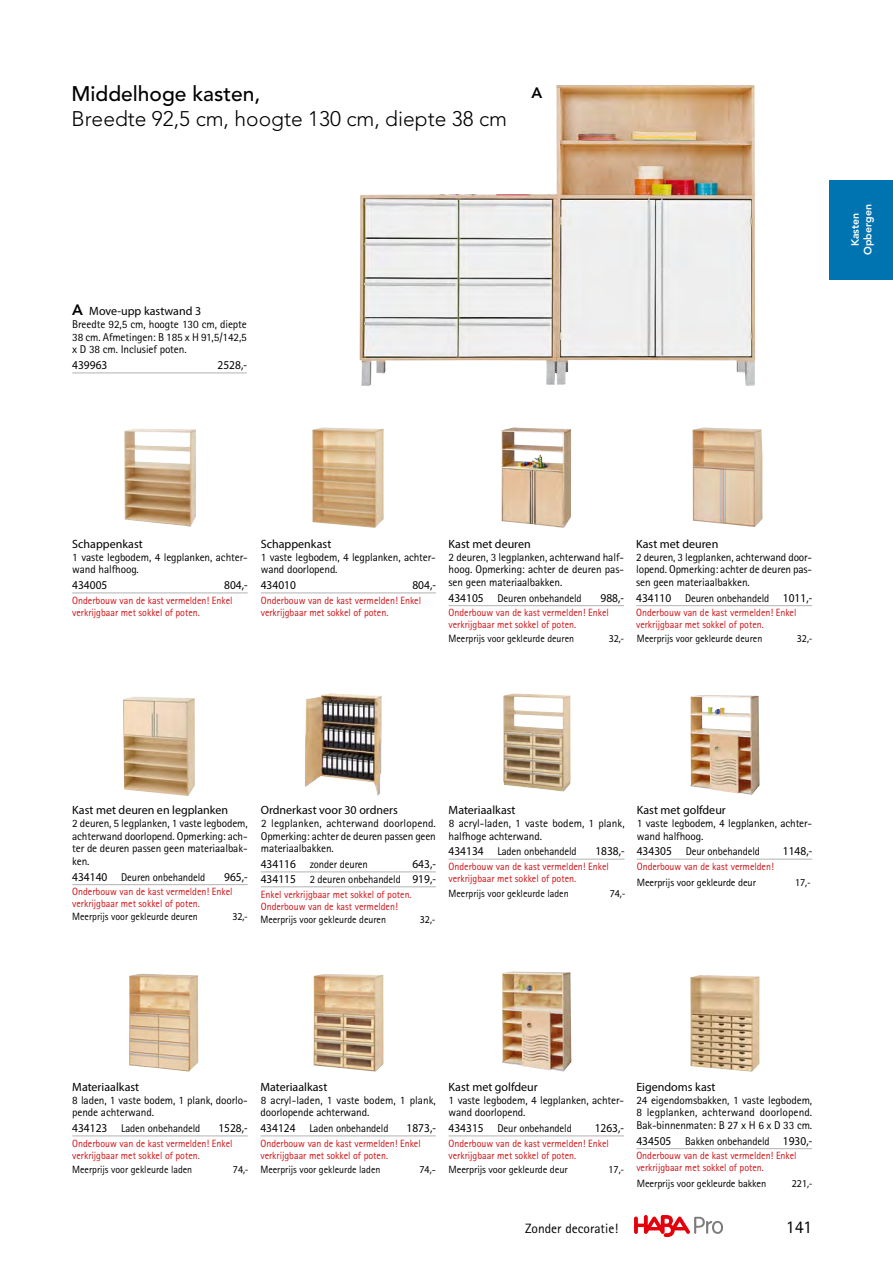
<style>
.page{position:relative;width:893px;height:1263px;background:#fff}
.page>*{position:absolute;margin:0;border:0;box-sizing:border-box;transform-origin:0 0}
.t1{font:300 21px "Avenir LT";color:#000}
.t2{font:500 21px "Avenir LT";color:#000}
.t3{font:18px "Agfa Rotis Sans Serif";color:#000}
.t4{font:800 15px "Avenir LT";color:#000}
.t5{font:13.5px "Agfa Rotis Sans Serif";color:#000}
.t6{font:12px "Myriad Pro";color:#000}
.t7{font:12px "Myriad Pro";color:#000;scale:.95 1}
.t8{font:11.25px/12.8px "Agfa Rotis Sans Serif";letter-spacing:-.01em;color:#000}
.t9{font:11.25px "Agfa Rotis Sans Serif";letter-spacing:-.01em;color:#000;scale:.95 1}
.t10{font:10.5px/12px "Agfa Rotis Sans Serif";color:#cd1013;scale:.95 1}
.t11{font:10.5px "Agfa Rotis Sans Serif";color:#000;scale:.95 1}
.t12{font:10.5px "Agfa Rotis Sans Serif";color:#000}
.t13{font:10.5px "Myriad Pro";color:#000;scale:.95 1}
.t14{font:800 10.5px/12.6px "Avenir LT";color:#fff;text-align:center}
.s1{font-family:"Avenir LT";font-weight:800;font-size:15px}
.s2{font-family:"Myriad Pro";font-size:12px}
.s3{font-family:"Myriad Pro"}
</style>
<div class="page">
<div style="left:829px;top:180px;width:64px;height:100px;background:#0074b0"></div>
<svg style="left:634px;top:1215px;width:89px;height:22px"></svg>
<img style="left:360px;top:85px;width:395px;height:301px">
<img style="left:124px;top:429px;width:72px;height:97px">
<img style="left:312px;top:429px;width:72px;height:99px">
<img style="left:502px;top:427px;width:69px;height:101px">
<img style="left:692px;top:427px;width:71px;height:100px">
<img style="left:690px;top:975px;width:69px;height:96px">
<img style="left:129px;top:974px;width:69px;height:97px">
<img style="left:314px;top:974px;width:70px;height:97px">
<img style="left:502px;top:971px;width:69px;height:100px">
<img style="left:503px;top:694px;width:68px;height:98px">
<img style="left:690px;top:695px;width:70px;height:100px">
<img style="left:123px;top:696px;width:72px;height:100px">
<img style="left:305px;top:693px;width:77px;height:103px">
<hr style="left:637px;top:859px;width:175px;height:1px;background:#b1b2b3">
<hr style="left:449px;top:859px;width:176px;height:1px;background:#b1b2b3">
<hr style="left:261px;top:871px;width:175px;height:1px;background:#b1b2b3">
<hr style="left:261px;top:886px;width:175px;height:1px;background:#b1b2b3">
<hr style="left:72px;top:884px;width:176px;height:1px;background:#b1b2b3">
<hr style="left:636px;top:1148px;width:176px;height:1px;background:#b1b2b3">
<hr style="left:449px;top:1135px;width:175px;height:1px;background:#b1b2b3">
<hr style="left:260px;top:1135px;width:176px;height:1px;background:#b1b2b3">
<hr style="left:72px;top:1135px;width:176px;height:1px;background:#b1b2b3">
<hr style="left:636px;top:605px;width:176px;height:1px;background:#b1b2b3">
<hr style="left:449px;top:605px;width:175px;height:1px;background:#b1b2b3">
<hr style="left:261px;top:592px;width:175px;height:1px;background:#b1b2b3">
<hr style="left:72px;top:592px;width:176px;height:1px;background:#b1b2b3">
<hr style="left:72px;top:372px;width:175px;height:1px;background:#b1b2b3">
<h1 class="t2" style="left:71px;top:82px;width:191px">Middelhoge kasten,</h1>
<h1 class="t1" style="left:71px;top:107px;width:437px">Breedte 92,5 cm, hoogte 130 cm, diepte 38 cm</h1>
<h3 class="t4" style="left:531px;top:84px;width:12px">A</h3>
<p class="t6" style="left:72px;top:304px;width:130px"><span class="s1">A</span> Move-upp kastwand 3</p>
<p class="t8" style="left:72px;top:318px;width:176px;text-align:justify">Breedte 92,5 cm, hoogte 130 cm, diepte 38 cm. Afmetingen: B 185 x H 91,5/142,5 x D 38 cm. Inclusief poten.</p>
<p class="t7" style="left:72px;top:358px;width:38px">439963</p>
<p class="t7" style="left:218px;top:358px;width:32px">2528,-</p>
<p class="t14" style="left:849px;top:255px;width:52px;rotate:-90deg">Kasten<br>Opbergen</p>
<p class="t6" style="left:72px;top:536px;width:72px">Schappenkast</p>
<p class="t8" style="left:72px;top:550px;width:177px">1 vaste legbodem, 4 legplanken, achter&shy;wand halfhoog.</p>
<p class="t7" style="left:72px;top:578px;width:38px">434005</p>
<p class="t7" style="left:224px;top:578px;width:26px">804,-</p>
<p class="t10" style="left:72px;top:594px;width:170px">Onderbouw van de kast vermelden! Enkel verkrijgbaar met sokkel of poten.</p>
<p class="t6" style="left:261px;top:536px;width:72px">Schappenkast</p>
<p class="t8" style="left:261px;top:550px;width:177px">1 vaste legbodem, 4 legplanken, achter&shy;wand doorlopend.</p>
<p class="t7" style="left:261px;top:578px;width:38px">434010</p>
<p class="t7" style="left:412px;top:578px;width:26px">804,-</p>
<p class="t10" style="left:261px;top:594px;width:170px">Onderbouw van de kast vermelden! Enkel verkrijgbaar met sokkel of poten.</p>
<p class="t6" style="left:449px;top:536px;width:84px">Kast met deuren</p>
<p class="t8" style="left:449px;top:550px;width:177px;text-align:justify">2 deuren, 3 legplanken, achterwand half&shy;hoog. Opmerking: achter de deuren pas&shy;sen geen materiaalbakken.</p>
<p class="t9" style="left:449px;top:591px;width:142px"><span class="s2">434105</span> Deuren onbehandeld</p>
<p class="t7" style="left:601px;top:590px;width:26px">988,-</p>
<p class="t10" style="left:449px;top:607px;width:170px">Onderbouw van de kast vermelden! Enkel verkrijgbaar met sokkel of poten.</p>
<p class="t6" style="left:636px;top:536px;width:84px">Kast met deuren</p>
<p class="t8" style="left:636px;top:550px;width:178px;text-align:justify">2 deuren, 3 legplanken, achterwand door&shy;lopend. Opmerking: achter de deuren pas&shy;sen geen materiaalbakken.</p>
<p class="t9" style="left:636px;top:591px;width:187px"><span class="s2">434110</span> Deuren onbehandeld <span class="s2">1011,-</span></p>
<p class="t10" style="left:636px;top:607px;width:170px">Onderbouw van de kast vermelden! Enkel verkrijgbaar met sokkel of poten.</p>
<p class="t11" style="left:449px;top:632px;width:134px">Meerprijs voor gekleurde deuren</p>
<p class="t11" style="left:609px;top:632px;width:163px"><span class="s3">32,-</span> Meerprijs voor gekleurde deuren</p>
<p class="t13" style="left:797px;top:632px;width:18px">32,-</p>
<p class="t6" style="left:72px;top:803px;width:157px">Kast met deuren en legplanken</p>
<p class="t8" style="left:72px;top:817px;width:177px;text-align:justify">2 deuren, 5 legplanken, 1 vaste legbodem, achterwand doorlopend. Opmerking: ach&shy;ter de deuren passen geen materiaalbak&shy;ken.</p>
<p class="t9" style="left:72px;top:870px;width:142px"><span class="s2">434140</span> Deuren onbehandeld</p>
<p class="t7" style="left:224px;top:869px;width:26px">965,-</p>
<p class="t10" style="left:72px;top:886px;width:170px">Onderbouw van de kast vermelden! Enkel verkrijgbaar met sokkel of poten.</p>
<p class="t11" style="left:72px;top:910px;width:134px">Meerprijs voor gekleurde deuren</p>
<p class="t13" style="left:232px;top:910px;width:18px">32,-</p>
<p class="t6" style="left:261px;top:803px;width:139px">Ordnerkast voor 30 ordners</p>
<p class="t8" style="left:261px;top:817px;width:177px;text-align:justify">2 legplanken, achterwand doorlopend.<br>Opmerking: achter de deuren passen geen materiaalbakken.</p>
<p class="t9" style="left:261px;top:858px;width:114px"><span class="s2">434116</span> zonder deuren</p>
<p class="t7" style="left:412px;top:857px;width:26px">643,-</p>
<p class="t9" style="left:261px;top:872px;width:186px"><span class="s2">434115</span> 2 deuren onbehandeld <span class="s2">919,-</span></p>
<p class="t10" style="left:261px;top:888px;width:160px">Enkel verkrijgbaar met sokkel of poten.<br>Onderbouw van de kast vermelden!</p>
<p class="t11" style="left:260px;top:913px;width:134px">Meerprijs voor gekleurde deuren</p>
<p class="t13" style="left:420px;top:913px;width:18px">32,-</p>
<p class="t6" style="left:449px;top:803px;width:68px">Materiaalkast</p>
<p class="t8" style="left:449px;top:817px;width:178px">8 acryl-laden, 1 vaste bodem, 1 plank, halfhoge achterwand.</p>
<p class="t9" style="left:449px;top:845px;width:136px"><span class="s2">434134</span> Laden onbehandeld</p>
<p class="t7" style="left:595px;top:844px;width:32px">1838,-</p>
<p class="t10" style="left:449px;top:860px;width:170px">Onderbouw van de kast vermelden! Enkel verkrijgbaar met sokkel of poten.</p>
<p class="t11" style="left:449px;top:887px;width:128px">Meerprijs voor gekleurde laden</p>
<p class="t13" style="left:610px;top:886px;width:18px">74,-</p>
<p class="t6" style="left:637px;top:803px;width:91px">Kast met golfdeur</p>
<p class="t8" style="left:637px;top:817px;width:177px">1 vaste legbodem, 4 legplanken, achter&shy;wand halfhoog.</p>
<p class="t9" style="left:637px;top:845px;width:131px"><span class="s2">434305</span> Deur onbehandeld</p>
<p class="t7" style="left:783px;top:844px;width:32px">1148,-</p>
<p class="t10" style="left:637px;top:860px;width:146px">Onderbouw van de kast vermelden!</p>
<p class="t12" style="left:637px;top:876px;width:121px">Meerprijs voor gekleurde deur</p>
<p class="t13" style="left:795px;top:875px;width:18px">17,-</p>
<p class="t6" style="left:72px;top:1079px;width:68px">Materiaalkast</p>
<p class="t8" style="left:72px;top:1093px;width:177px">8 laden, 1 vaste bodem, 1 plank, doorlo&shy;pende achterwand.</p>
<p class="t9" style="left:72px;top:1122px;width:136px"><span class="s2">434123</span> Laden onbehandeld</p>
<p class="t7" style="left:218px;top:1121px;width:32px">1528,-</p>
<p class="t10" style="left:72px;top:1137px;width:170px">Onderbouw van de kast vermelden! Enkel verkrijgbaar met sokkel of poten.</p>
<p class="t6" style="left:260px;top:1079px;width:68px">Materiaalkast</p>
<p class="t8" style="left:260px;top:1093px;width:177px">8 acryl-laden, 1 vaste bodem, 1 plank, doorlopende achterwand.</p>
<p class="t9" style="left:260px;top:1122px;width:136px"><span class="s2">434124</span> Laden onbehandeld</p>
<p class="t7" style="left:407px;top:1121px;width:32px">1873,-</p>
<p class="t10" style="left:260px;top:1137px;width:170px">Onderbouw van de kast vermelden! Enkel verkrijgbaar met sokkel of poten.</p>
<p class="t6" style="left:449px;top:1079px;width:91px">Kast met golfdeur</p>
<p class="t8" style="left:449px;top:1093px;width:177px">1 vaste legbodem, 4 legplanken, achter&shy;wand doorlopend.</p>
<p class="t9" style="left:449px;top:1122px;width:131px"><span class="s2">434315</span> Deur onbehandeld</p>
<p class="t7" style="left:595px;top:1121px;width:32px">1263,-</p>
<p class="t10" style="left:449px;top:1137px;width:170px">Onderbouw van de kast vermelden! Enkel verkrijgbaar met sokkel of poten.</p>
<p class="t11" style="left:72px;top:1163px;width:128px">Meerprijs voor gekleurde laden</p>
<p class="t11" style="left:233px;top:1163px;width:157px"><span class="s3">74,-</span> Meerprijs voor gekleurde laden</p>
<p class="t11" style="left:419px;top:1163px;width:158px"><span class="s3">74,</span>- Meerprijs voor gekleurde deur</p>
<p class="t13" style="left:608px;top:1163px;width:18px">17,-</p>
<p class="t6" style="left:636px;top:1079px;width:81px">Eigendoms kast</p>
<p class="t8" style="left:636px;top:1093px;width:177px;text-align:justify">24 eigendomsbakken, 1 vaste legbodem, 8 legplanken, achterwand doorlopend.<br>Bak-binnenmaten: B 27 x H 6 x D 33 cm.</p>
<p class="t9" style="left:636px;top:1134px;width:187px"><span class="s2">434505</span> Bakken onbehandeld <span class="s2">1930,-</span></p>
<p class="t10" style="left:636px;top:1150px;width:170px">Onderbouw van de kast vermelden! Enkel verkrijgbaar met sokkel of poten.</p>
<p class="t12" style="left:637px;top:1178px;width:131px">Meerprijs voor gekleurde bakken</p>
<p class="t13" style="left:792px;top:1177px;width:23px">221,-</p>
<p class="t5" style="left:525px;top:1221px;width:95px">Zonder decoratie!</p>
<h2 class="t3" style="left:786px;top:1216px;width:28px">141</h2>
</div>
